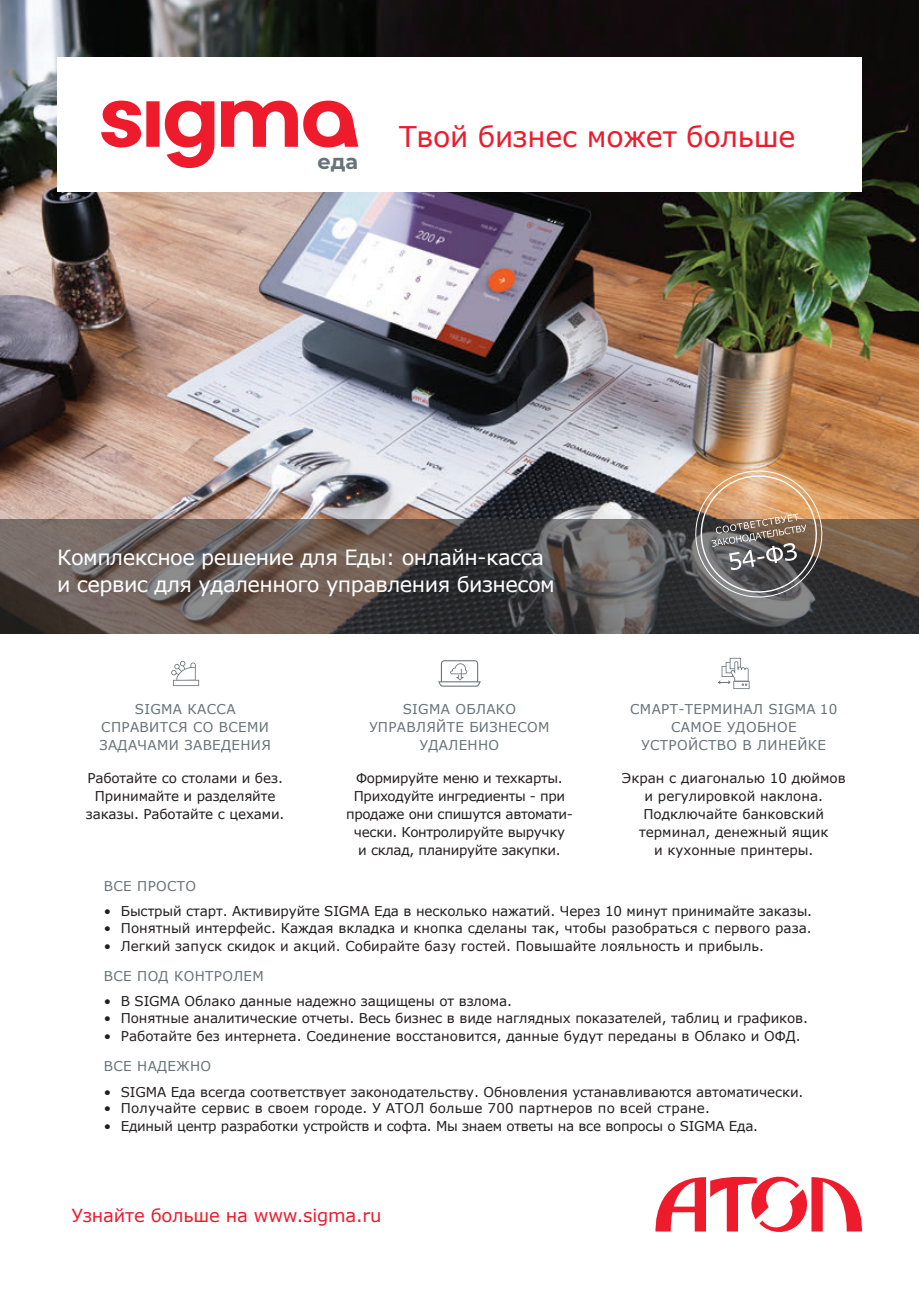
<style>
.page{position:relative;width:919px;height:1289px;background:#fff}
.page>*{position:absolute;margin:0;border:0;box-sizing:border-box;transform-origin:0 0}
.t1{font:28.5px "Verdana";letter-spacing:-.01em;color:#ee1b2d}
.t2{font:21px/27px "Verdana";letter-spacing:-.025em;color:#fff}
.t3{font:700 21px "Montserrat";color:#687379}
.t4{font:18px "Verdana";letter-spacing:-.01em;color:#ee1b2d}
.t5{font:13.5px/18px "Verdana";letter-spacing:-.01em;color:#231f20;text-align:center}
.t6{font:13.5px/18px "Verdana";letter-spacing:.025em;color:#687379;text-align:center}
.t7{font:13.5px "Verdana";letter-spacing:.01em;color:#231f20}
</style>
<div class="page">
<img style="left:0;top:0;width:918px;height:519px">
<svg style="left:655px;top:1176px;width:207px;height:56px"></svg>
<div style="left:57px;top:57px;width:804px;height:134px;background:#fff"></div>
<svg style="left:101px;top:101px;width:257px;height:67px"></svg>
<svg style="left:0;top:519px;width:918px;height:115px;background:#5a514e"></svg>
<svg style="left:718px;top:658px;width:31px;height:31px"></svg>
<svg style="left:171px;top:661px;width:28px;height:25px"></svg>
<svg style="left:438px;top:660px;width:42px;height:26px"></svg>
<svg style="left:691px;top:466px;width:135px;height:136px;background:#97806c"></svg>
<h2 class="t3" style="left:317px;top:146px;width:42px">еда</h2>
<h1 class="t1" style="left:399px;top:117px;width:398px">Твой бизнес может больше</h1>
<h2 class="t2" style="left:57px;top:543px;width:499px">Комплексное решение для Еды: онлайн-касса и сервис для удаленного управления бизнесом</h2>
<p class="t6" style="left:369px;top:700px;width:182px">SIGMA ОБЛАКО<br>УПРАВЛЯЙТЕ БИЗНЕСОМ<br>УДАЛЕННО</p>
<p class="t6" style="left:630px;top:700px;width:209px">СМАРТ-ТЕРМИНАЛ SIGMA 10<br>САМОЕ УДОБНОЕ<br>УСТРОЙСТВО В ЛИНЕЙКЕ</p>
<p class="t6" style="left:99px;top:700px;width:173px">SIGMA КАССА<br>СПРАВИТСЯ СО ВСЕМИ<br>ЗАДАЧАМИ ЗАВЕДЕНИЯ</p>
<p class="t5" style="left:86px;top:769px;width:200px">Работайте со столами и без.<br>Принимайте и разделяйте заказы. Работайте с цехами.</p>
<p class="t5" style="left:346px;top:769px;width:228px">Формируйте меню и техкарты.<br>Приходуйте ингредиенты - при продаже они спишутся автомати&shy;чески. Контролируйте выручку<br>и склад, планируйте закупки.</p>
<p class="t5" style="left:621px;top:769px;width:225px">Экран с диагональю 10 дюймов и регулировкой наклона.<br>Подключайте банковский терминал, денежный ящик<br>и кухонные принтеры.</p>
<p class="t6" style="left:104px;top:876px;width:94px">ВСЕ ПРОСТО</p>
<p class="t5" style="left:104px;top:902px;width:709px">• Быстрый старт. Активируйте SIGMA Еда в несколько нажатий. Через 10 минут принимайте заказы.</p>
<p class="t5" style="left:104px;top:918px;width:709px">• Понятный интерфейс. Каждая вкладка и кнопка сделаны так, чтобы разобраться с первого раза.</p>
<p class="t5" style="left:104px;top:936px;width:661px">• Легкий запуск скидок и акций. Собирайте базу гостей. Повышайте лояльность и прибыль.</p>
<p class="t6" style="left:104px;top:966px;width:161px">ВСЕ ПОД КОНТРОЛЕМ</p>
<p class="t5" style="left:104px;top:992px;width:410px">• В SIGMA Облако данные надежно защищены от взлома.</p>
<p class="t5" style="left:104px;top:1008px;width:705px">• Понятные аналитические отчеты. Весь бизнес в виде наглядных показателей, таблиц и графиков.</p>
<p class="t5" style="left:104px;top:1026px;width:698px">• Работайте без интернета. Соединение восстановится, данные будут переданы в Облако и ОФД.</p>
<p class="t6" style="left:104px;top:1056px;width:109px">ВСЕ НАДЕЖНО</p>
<p class="t5" style="left:104px;top:1082px;width:701px">• SIGMA Еда всегда соответствует законодательству. Обновления устанавливаются автоматически.</p>
<p class="t7" style="left:104px;top:1098px;width:607px">• Получайте сервис в своем городе. У АТОЛ больше 700 партнеров по всей стране.</p>
<p class="t5" style="left:104px;top:1116px;width:655px">• Единый центр разработки устройств и софта. Мы знаем ответы на все вопросы о SIGMA Еда.</p>
<h3 class="t4" style="left:72px;top:1202px;width:311px">Узнайте больше на www.sigma.ru</h3>
</div>
